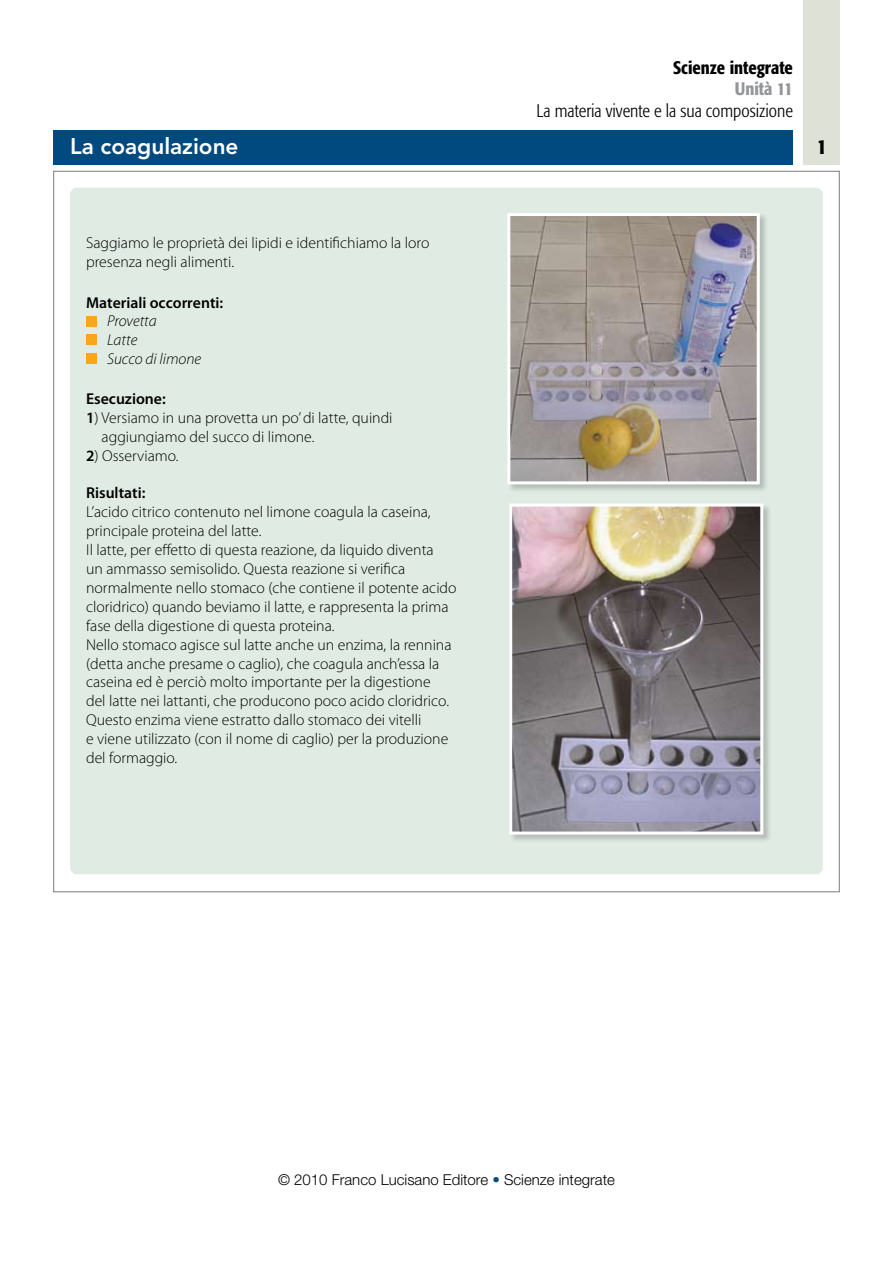
<style>
.page{position:relative;width:893px;height:1263px;background:#fff}
.page>*{position:absolute;margin:0;border:0;box-sizing:border-box;transform-origin:0 0}
.t1{font:800 22.5px "Avenir LT Std";color:#fff}
.t2{font:500 condensed 21px "Formata";color:#000}
.t3{font:300 condensed 18px "Formata";color:#000}
.t4{font:500 condensed 18px "Formata";color:#000}
.t5{font:500 condensed 18px "Formata";color:#939598}
.t6{font:300 15.75px/18.9px "Myriad Pro";color:#000}
.t7{font:600 15.75px "Myriad Pro";color:#000}
.t8{font:italic 300 15.75px/18.9px "Myriad Pro";color:#000}
.t9{font:300 15px "Helvetica Neue LT Std";color:#000}
.s1{font-weight:600}
.s2{color:#004a80}
</style>
<div class="page">
<div style="left:53px;top:130px;width:740px;height:34px;background:#004a80"></div>
<div style="left:804px;top:0;width:36px;height:164px;background:#dee2d6"></div>
<div style="left:70px;top:188px;width:753px;height:686px;background:#e0ece3"></div>
<div style="left:86px;top:316px;width:11px;height:10px;background:#faa61a"></div>
<div style="left:86px;top:335px;width:11px;height:10px;background:#faa61a"></div>
<div style="left:86px;top:353px;width:11px;height:11px;background:#faa61a"></div>
<div style="left:509px;top:503px;width:269px;height:346px;background:#000;opacity:.2"></div>
<img style="left:513px;top:508px;width:246px;height:322px">
<div style="left:509px;top:504px;width:254px;height:330px;border:3px solid #fff"></div>
<div style="left:507px;top:213px;width:267px;height:286px;background:#000;opacity:.2"></div>
<img style="left:511px;top:217px;width:245px;height:263px">
<div style="left:507px;top:213px;width:253px;height:271px;border:3px solid #fff"></div>
<p class="t4" style="left:673px;top:57px;width:121px">Scienze integrate</p>
<p class="t5" style="left:735px;top:78px;width:59px">Unità 11</p>
<p class="t3" style="left:536px;top:100px;width:258px">La materia vivente e la sua composizione</p>
<h1 class="t1" style="left:70px;top:133px;width:170px">La coagulazione</h1>
<h2 class="t2" style="left:817px;top:133px;width:12px">1</h2>
<p class="t6" style="left:86px;top:234px;width:345px">Saggiamo le proprietà dei lipidi e identifichiamo la loro presenza negli alimenti.</p>
<p class="t7" style="left:86px;top:294px;width:139px">Materiali occorrenti:</p>
<p class="t8" style="left:107px;top:312px;width:96px">Provetta<br>Latte<br>Succo di limone</p>
<p class="t7" style="left:86px;top:390px;width:81px">Esecuzione:</p>
<p class="t6" style="left:102px;top:408px;width:292px;text-indent:-16px"><span class="s1">1</span>) Versiamo in una provetta un po’ di latte, quindi aggiungiamo del succo di limone.</p>
<p class="t6" style="left:86px;top:446px;width:94px"><span class="s1">2</span>) Osserviamo.</p>
<p class="t7" style="left:86px;top:484px;width:61px">Risultati:</p>
<p class="t6" style="left:86px;top:503px;width:372px">L’acido citrico contenuto nel limone coagula la caseina, principale proteina del latte.<br>Il latte, per effetto di questa reazione, da liquido diventa<br>un ammasso semisolido. Questa reazione si verifica normalmente nello stomaco (che contiene il potente acido cloridrico) quando beviamo il latte, e rappresenta la prima fase della digestione di questa proteina.<br>Nello stomaco agisce sul latte anche un enzima, la rennina (detta anche presame o caglio), che coagula anch’essa la caseina ed è perciò molto importante per la digestione<br>del latte nei lattanti, che producono poco acido cloridrico.<br>Questo enzima viene estratto dallo stomaco dei vitelli<br>e viene utilizzato (con il nome di caglio) per la produzione del formaggio.</p>
<p class="t9" style="left:278px;top:1170px;width:338px">© 2010 Franco Lucisano Editore <span class="s2">•</span> Scienze integrate</p>
</div>
